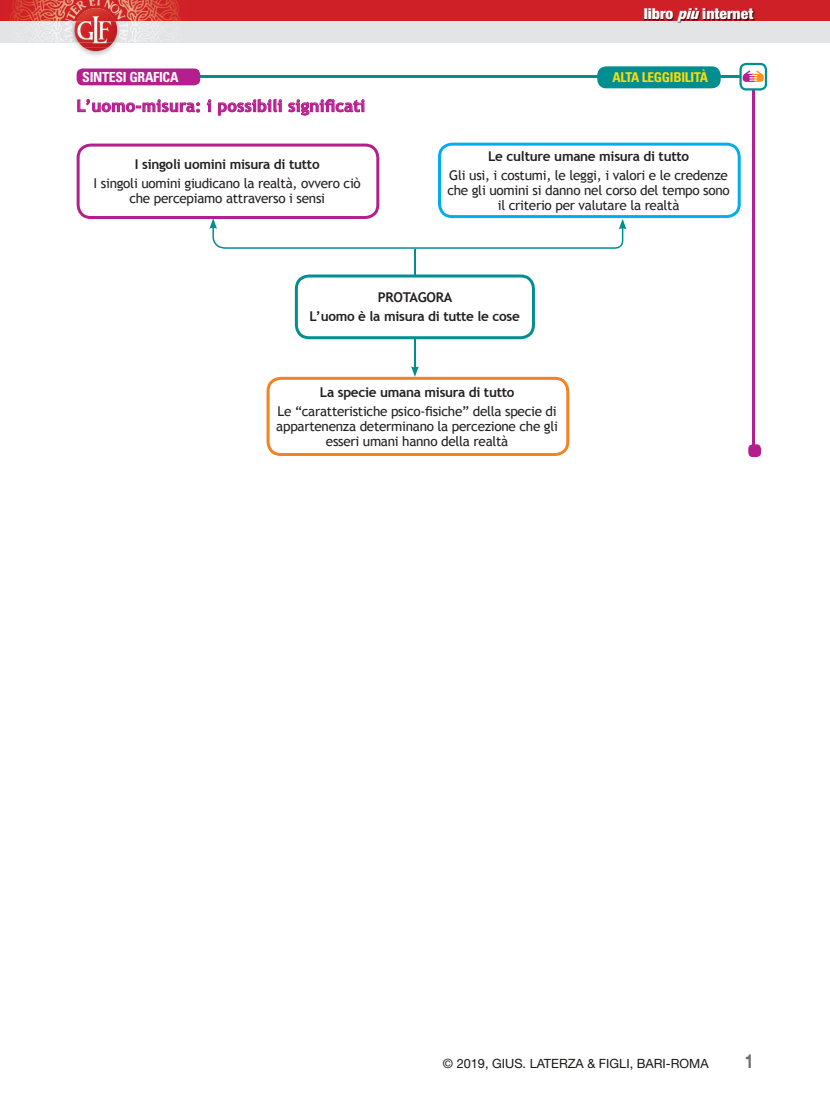
<style>
.page{position:relative;width:830px;height:1106px;background:#fff}
.page>*{position:absolute;margin:0;border:0;box-sizing:border-box;transform-origin:0 0}
.t1{font:700 19.5px "Helvetica Neue LT Std";color:#6c6d70;scale:.8 1}
.t2{font:700 16.5px "Trebuchet MS";letter-spacing:.02em;color:#b41e8d}
.t3{font:900 condensed 15px "Helvetica Neue LT Std";color:#fff;scale:1.05 1}
.t4{font:700 condensed 13.8px "Univers LT Std";letter-spacing:-.02em;color:#fff}
.t5{font:13.5px/15px "Trebuchet MS";letter-spacing:-.02em;color:#231f20;text-align:center}
.t6{font:700 13.5px/19.2px "Trebuchet MS";letter-spacing:-.02em;color:#231f20;text-align:center}
.t7{font:700 condensed 13.5px "Univers LT Std";letter-spacing:-.02em;color:#ffdc01}
.t8{font:12.75px "Helvetica Neue LT Std";color:#171716}
.s1{font-style:italic}
</style>
<div class="page">
<div style="left:0;top:0;width:829px;height:26px;background:#d02027"></div>
<img style="left:9px;top:0;width:172px;height:21px">
<div style="left:0;top:21px;width:829px;height:22px;background:#e3e4e6"></div>
<img style="left:70px;top:6px;width:52px;height:50px">
<img style="left:84px;top:48px;width:16px;height:3px">
<img style="left:79px;top:43px;width:34px;height:5px">
<img style="left:78px;top:9px;width:18px;height:9px">
<svg style="left:74px;top:21px;width:2px;height:10px"></svg>
<img style="left:644px;top:9px;width:109px;height:14px">
<div style="left:747px;top:444px;width:13px;height:13px;background:#b41e8d;border-radius:4px"></div>
<svg style="left:77px;top:99px;width:123px;height:14px"></svg>
<svg style="left:207px;top:99px;width:4px;height:13px"></svg>
<svg style="left:218px;top:99px;width:64px;height:17px"></svg>
<svg style="left:288px;top:99px;width:76px;height:17px"></svg>
<hr style="left:99px;top:76px;width:655px;height:2px;background:#008e91">
<div style="left:77px;top:68px;width:123px;height:17px;background:#b41e8d;border-radius:6px"></div>
<hr style="left:752px;top:77px;width:2px;height:379px;background:#b41e8d">
<svg style="left:739px;top:63px;width:27px;height:28px"></svg>
<svg style="left:77px;top:143px;width:663px;height:313px"></svg>
<div style="left:597px;top:66px;width:123px;height:22px;background:#008e91;border-radius:9px"></div>
<p class="t4" style="left:82px;top:69px;width:98px">SINTESI GRAFICA</p>
<p class="t2" style="left:77px;top:95px;width:290px">L’uomo-misura: i possibili significati</p>
<p class="t6" style="left:135px;top:155px;width:186px">I singoli uomini misura di tutto</p>
<p class="t5" style="left:94px;top:176px;width:268px">I singoli uomini giudicano la realtà, ovvero ciò che percepiamo attraverso i sensi</p>
<p class="t3" style="left:643px;top:5px;width:106px">libro <span class="s1">più</span>internet</p>
<p class="t7" style="left:612px;top:69px;width:97px">ALTA LEGGIBILITÀ</p>
<p class="t6" style="left:488px;top:146px;width:202px">Le culture umane misura di tutto</p>
<p class="t5" style="left:447px;top:168px;width:284px">Gli usi, i costumi, le leggi, i valori e le credenze che gli uomini si danno nel corso del tempo sono il criterio per valutare la realtà</p>
<p class="t6" style="left:309px;top:288px;width:212px">PROTAGORA<br>L’uomo è la misura di tutte le cose</p>
<p class="t6" style="left:320px;top:382px;width:196px">La specie umana misura di tutto</p>
<p class="t5" style="left:276px;top:404px;width:283px">Le “caratteristiche psico-fisiche” della specie di appartenenza determinano la percezione che gli esseri umani hanno della realtà</p>
<p class="t8" style="left:442px;top:1055px;width:267px">© 2019, GIUS. LATERZA &amp; FIGLI, BARI-ROMA</p>
<h1 class="t1" style="left:744px;top:1048px;width:12px">1</h1>
</div>
